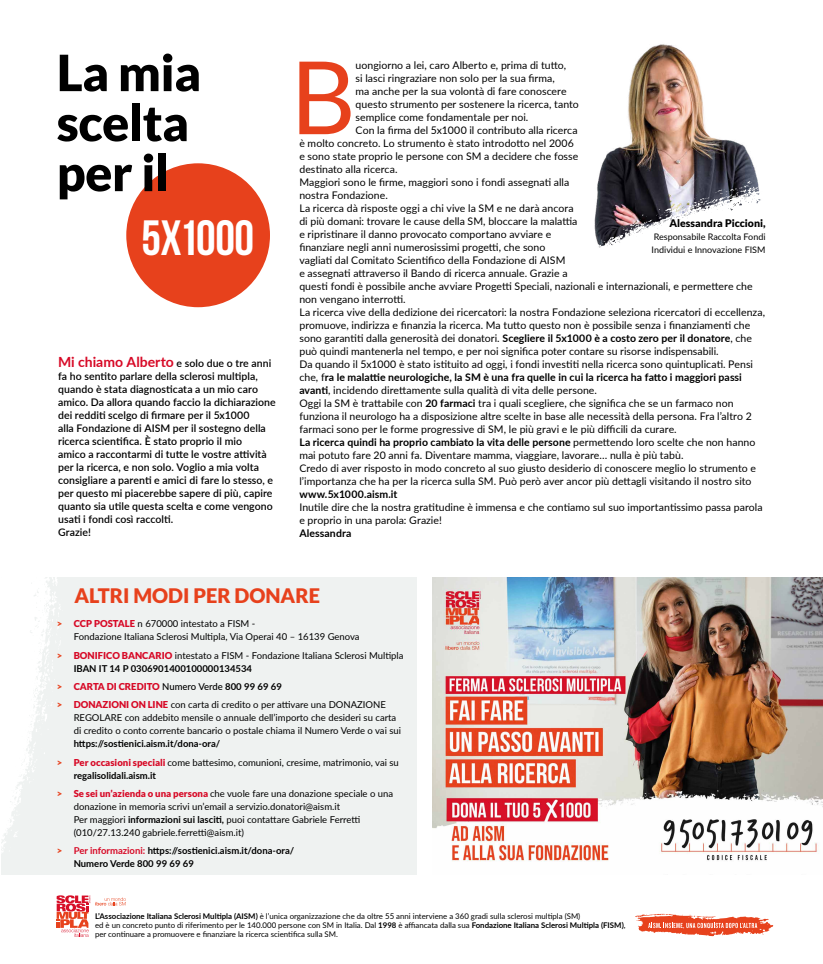
<style>
.page{position:relative;width:823px;height:964px;background:#fff}
.page>*{position:absolute;margin:0;border:0;box-sizing:border-box;transform-origin:0 0}
.t1{font:101.2px "Lato";color:#e7411c}
.t2{font:900 50px/50px "Lato";letter-spacing:-.01em;color:#000}
.t3{font:700 49.5px "Bebas Neue";letter-spacing:-.015em;color:#fff}
.t4{font:900 20px "Lato";color:#e7411c}
.t5{font:10.5px/13px "Lato";letter-spacing:.005em;color:#000}
.t6{font:600 10.5px/13px "Lato";letter-spacing:.005em;color:#000}
.t7{font:700 10.5px "Lato";letter-spacing:.005em;color:#000}
.t8{font:900 10.5px "Lato";color:#000}
.t9{font:9.5px/13px "Lato";color:#000}
.t10{font:700 9.5px/13px "Lato";color:#000}
.t11{font:9px/13px "Lato";color:#000}
.t12{font:7.8px/9.4px "Lato";color:#000}
.s1{font-weight:700}
.s2{font-weight:400}
.s3{font-weight:700;font-size:14px;color:#d70926}
.s4{font-weight:900;color:#e7411c}
.s5{font-weight:900;color:#d70926}
.s6{font-weight:500}
.s7{color:#d70926}
</style>
<div class="page">
<div style="left:1px;top:577px;width:416px;height:298px;background:#eff2f1"></div>
<svg style="left:1px;top:577px;width:59px;height:275px;fill:#fdfdfd"></svg>
<img style="left:599px;top:44px;width:157px;height:129px">
<div style="left:126px;top:163px;width:144px;height:144px;background:#e7411c;border-radius:50%"></div>
<svg style="left:594px;top:173px;width:167px;height:75px"></svg>
<svg style="left:635px;top:914px;width:137px;height:22px"></svg>
<svg style="left:57px;top:895px;width:69px;height:42px"></svg>
<img style="left:432px;top:577px;width:390px;height:285px">
<h2 class="t2" style="left:57px;top:47px;width:146px">La mia scelta per il</h2>
<h1 class="t1" style="left:290px;top:25px;width:67px">B</h1>
<p class="t5" style="left:355px;top:58px;width:212px">uongiorno a lei, caro Alberto e, prima di tutto,</p>
<p class="t5" style="left:355px;top:71px;width:201px">si lasci ringraziare non solo per la sua firma,</p>
<p class="t5" style="left:355px;top:84px;width:212px">ma anche per la sua volontà di fare conoscere</p>
<p class="t5" style="left:355px;top:97px;width:224px">questo strumento per sostenere la ricerca, tanto</p>
<p class="t5" style="left:355px;top:110px;width:174px">semplice come fondamentale per noi.</p>
<p class="t5" style="left:355px;top:123px;width:223px">Con la firma del 5x1000 il contributo alla ricerca</p>
<p class="t5" style="left:299px;top:136px;width:276px">è molto concreto. Lo strumento è stato introdotto nel 2006</p>
<p class="t5" style="left:299px;top:149px;width:280px">e sono state proprio le persone con SM a decidere che fosse</p>
<p class="t5" style="left:299px;top:162px;width:100px">destinato alla ricerca.</p>
<p class="t5" style="left:299px;top:175px;width:271px">Maggiori sono le firme, maggiori sono i fondi assegnati alla</p>
<p class="t5" style="left:299px;top:188px;width:90px">nostra Fondazione.</p>
<p class="t5" style="left:299px;top:201px;width:275px">La ricerca dà risposte oggi a chi vive la SM e ne darà ancora</p>
<p class="t5" style="left:299px;top:214px;width:279px">di più domani: trovare le cause della SM, bloccare la malattia</p>
<p class="t5" style="left:299px;top:227px;width:253px">e ripristinare il danno provocato comportano avviare e</p>
<p class="t5" style="left:299px;top:240px;width:247px">finanziare negli anni numerosissimi progetti, che sono</p>
<p class="t5" style="left:299px;top:253px;width:267px">vagliati dal Comitato Scientifico della Fondazione di AISM</p>
<p class="t5" style="left:299px;top:266px;width:269px">e assegnati attraverso il Bando di ricerca annuale. Grazie a</p>
<p class="t5" style="left:299px;top:279px;width:454px">questi fondi è possibile anche avviare Progetti Speciali, nazionali e internazionali, e permettere che</p>
<p class="t5" style="left:299px;top:292px;width:108px">non vengano interrotti.</p>
<p class="t5" style="left:299px;top:305px;width:467px">La ricerca vive della dedizione dei ricercatori: la nostra Fondazione seleziona ricercatori di eccellenza,</p>
<p class="t5" style="left:299px;top:318px;width:452px">promuove, indirizza e finanzia la ricerca. Ma tutto questo non è possibile senza i finanziamenti che</p>
<p class="t5" style="left:299px;top:331px;width:454px">sono garantiti dalla generosità dei donatori. <span class="s1">Scegliere il 5x1000 è a costo zero per il donatore</span>, che</p>
<p class="t5" style="left:299px;top:344px;width:420px">può quindi mantenerla nel tempo, e per noi significa poter contare su risorse indispensabili.</p>
<p class="t5" style="left:299px;top:357px;width:455px">Da quando il 5x1000 è stato istituito ad oggi, i fondi investiti nella ricerca sono quintuplicati. Pensi</p>
<p class="t7" style="left:299px;top:370px;width:444px"><span class="s2">che, f</span>ra le malattie neurologiche, la SM è una fra quelle in cui la ricerca ha fatto i maggiori passi</p>
<p class="t5" style="left:299px;top:383px;width:299px"><span class="s1">avanti</span>, incidendo direttamente sulla qualità di vita delle persone.</p>
<p class="t5" style="left:299px;top:396px;width:435px">Oggi la SM è trattabile con <span class="s1">20 farmaci</span> tra i quali scegliere, che significa che se un farmaco non</p>
<p class="t5" style="left:299px;top:409px;width:453px">funziona il neurologo ha a disposizione altre scelte in base alle necessità della persona. Fra l’altro 2</p>
<p class="t5" style="left:299px;top:422px;width:378px">farmaci sono per le forme progressive di SM, le più gravi e le più difficili da curare.</p>
<p class="t7" style="left:299px;top:435px;width:457px">La ricerca quindi ha proprio cambiato la vita delle persone <span class="s2">permettendo loro scelte che non hanno</span></p>
<p class="t5" style="left:299px;top:448px;width:385px">mai potuto fare 20 anni fa. Diventare mamma, viaggiare, lavorare… nulla è più tabù.</p>
<p class="t5" style="left:299px;top:461px;width:458px">Credo di aver risposto in modo concreto al suo giusto desiderio di conoscere meglio lo strumento e</p>
<p class="t5" style="left:299px;top:474px;width:453px">l’importanza che ha per la ricerca sulla SM. Può però aver ancor più dettagli visitando il nostro sito</p>
<p class="t7" style="left:299px;top:487px;width:100px">www.5x1000.aism.it</p>
<p class="t5" style="left:299px;top:500px;width:464px">Inutile dire che la nostra gratitudine è immensa e che contiamo sul suo importantissimo passa parola e proprio in una parola: Grazie!</p>
<p class="t7" style="left:299px;top:526px;width:53px">Alessandra</p>
<h3 class="t3" style="left:141px;top:210px;width:114px">5x1000</h3>
<p class="t8" style="left:669px;top:217px;width:97px">Alessandra Piccioni,</p>
<p class="t11" style="left:651px;top:230px;width:115px">Responsabile Raccolta Fondi<br>Individui e Innovazione FISM</p>
<p class="t6" style="left:58px;top:357px;width:219px"><span class="s3">Mi chiamo Alberto</span> e solo due o tre anni fa ho sentito parlare della sclerosi multipla, quando è stata diagnosticata a un mio caro amico. Da allora quando faccio la dichiarazione dei redditi scelgo di firmare per il 5x1000<br>alla Fondazione di AISM per il sostegno della ricerca scientifica. È stato proprio il mio<br>amico a raccontarmi di tutte le vostre attività per la ricerca, e non solo. Voglio a mia volta consigliare a parenti e amici di fare lo stesso, e per questo mi piacerebbe sapere di più, capire quanto sia utile questa scelta e come vengono usati i fondi così raccolti.<br>Grazie!</p>
<h3 class="t4" style="left:74px;top:584px;width:247px">ALTRI MODI PER DONARE</h3>
<p class="t9" style="left:74px;top:617px;width:287px;text-indent:-17px"><span class="s4">&gt;</span> <span class="s5">CCP POSTALE</span> n 670000 intestato a FISM -<br>Fondazione Italiana Sclerosi Multipla, Via Operai 40 – 16139 Genova</p>
<p class="t9" style="left:74px;top:648px;width:331px;text-indent:-17px"><span class="s4">&gt;</span> <span class="s5">BONIFICO BANCARIO</span> intestato a FISM - Fondazione Italiana Sclerosi Multipla<br><span class="s1">IBAN IT 14 P 0306901400100000134534</span></p>
<p class="t9" style="left:57px;top:677px;width:330px;line-height:18.3px"><span class="s4">&gt;</span> <span class="s5">CARTA DI CREDITO</span> <span class="s6">Numero Verde</span> <span class="s1">800 99 69 69<br></span><span class="s4">&gt;</span> <span class="s5">DONAZIONI ON LINE</span> con carta di credito o per attivare una DONAZIONE</p>
<p class="t9" style="left:74px;top:711px;width:329px">REGOLARE con addebito mensile o annuale dell’importo che desideri su carta di credito o conto corrente bancario o postale chiama il Numero Verde o vai sui</p>
<p class="t9" style="left:57px;top:734px;width:343px;line-height:18.3px;text-indent:17px"><span class="s1">https://sostienici.aism.it/dona-ora/<br></span><span class="s4">&gt;</span> <span class="s5">Per occasioni speciali</span> come battesimo, comunioni, cresime, matrimonio, vai su</p>
<p class="t9" style="left:57px;top:766px;width:338px;line-height:18.3px;text-indent:17px"><span class="s1">regalisolidali.aism.it<br></span><span class="s4">&gt;</span> <span class="s5">Se sei un’azienda o una persona</span> che vuole fare una donazione speciale o una</p>
<p class="t9" style="left:74px;top:799px;width:288px">donazione in memoria scrivi un’email a servizio.donatori@aism.it<br>Per maggiori <span class="s1">informazioni sui lasciti,</span> puoi contattare Gabriele Ferretti (010/27.13.240 gabriele.ferretti@aism.it)</p>
<p class="t10" style="left:74px;top:844px;width:222px;text-indent:-17px"><span class="s4">&gt;</span> <span class="s7">Per informazioni:</span> https://sostienici.aism.it/dona-ora/<br>Numero Verde 800 99 69 69</p>
<p class="t12" style="left:95px;top:911px;width:531px"><span class="s1">L’Associazione Italiana Sclerosi Multipla (AISM)</span> è l’unica organizzazione che da oltre 55 anni interviene a 360 gradi sulla sclerosi multipla (SM)<br>ed è un concreto punto di riferimento per le 140.000 persone con SM in Italia. Dal <span class="s1">1998</span> è affiancata dalla sua <span class="s1">Fondazione Italiana Sclerosi Multipla (FISM)</span>, per continuare a promuovere e finanziare la ricerca scientifica sulla SM.</p>
</div>
